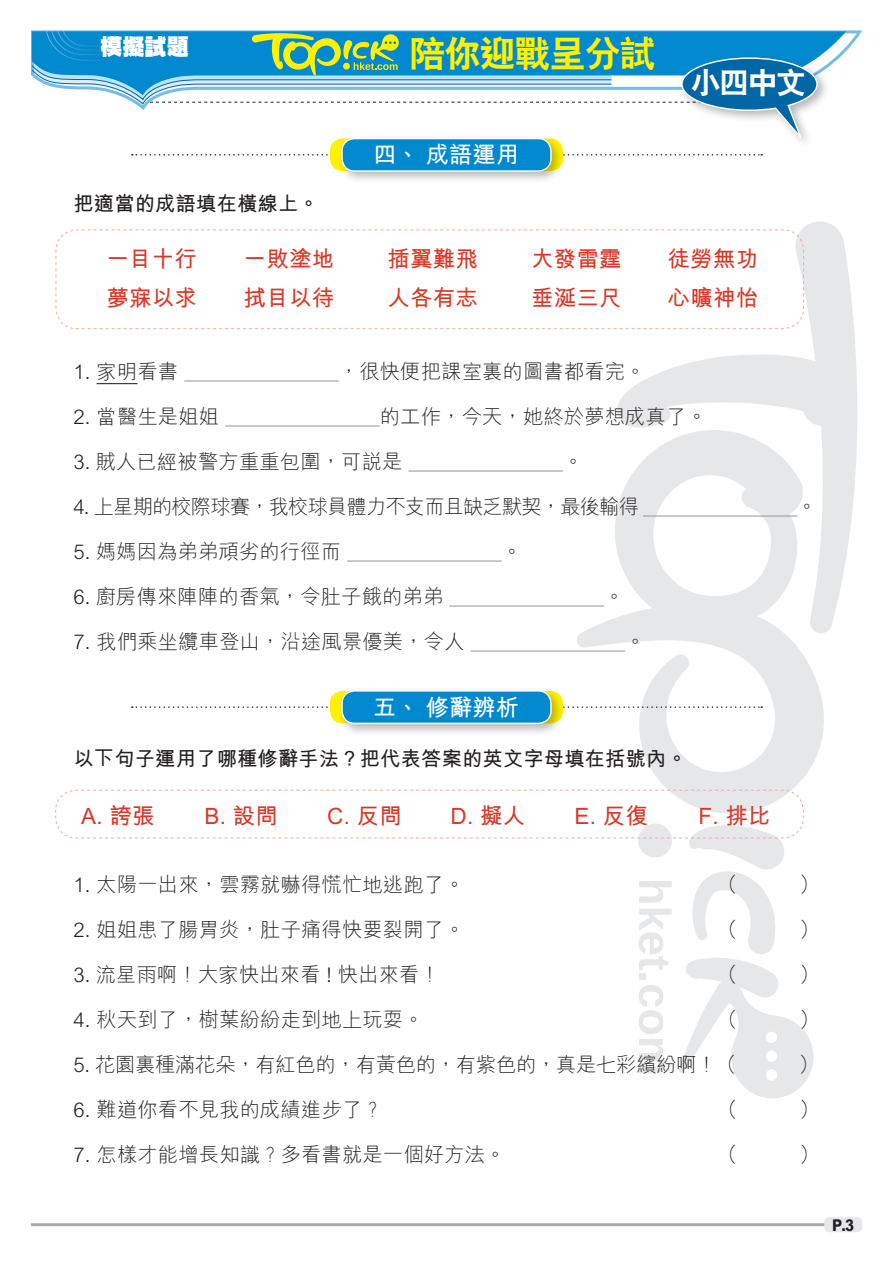
<style>
.page{position:relative;width:893px;height:1263px;background:#fff}
.page>*{position:absolute;margin:0;border:0;box-sizing:border-box;transform-origin:0 0}
.小題eq{font:36px "C Hei 2 Xbold HKSCS";letter-spacing:-.025em;color:#fff101}
.內文{font:30px "C Hei 2 Xbold HKSCS";color:#fff}
.增值題et{font:23.25px "M Hei Bold HKSCS";color:#fff}
.Ex_Text01{font:22.5px "M Hei Bold HKSCS";letter-spacing:.01em;color:#d93829}
.小題{font:22.2px "C Hei Ultra Bold HKSCS";color:#fff}
.Ex_Text01-2{font:20.25px "M Hei Light HKSCS";letter-spacing:.01em;color:#231f20}
.Ex_Questions{font:20.25px "M Hei Bold HKSCS";letter-spacing:.01em;color:#231f20}
.Ex_Text01-3{font:20.25px "M Hei Light HKSCS";letter-spacing:-.01em;color:#231f20}
.Ex_Text01-4{font:20.25px "M Hei Light HKSCS";letter-spacing:-.04em;color:#231f20}
.t1{font:16.2px "M Hei Xbold HKSCS";color:#231f20;scale:.9 1}
</style>
<div class="page">
<svg style="left:617px;top:221px;width:240px;height:411px;fill:#e6e7e9"></svg>
<svg style="left:576px;top:430px;width:249px;height:359px"></svg>
<svg style="left:818px;top:31px;width:28px;height:36px"></svg>
<div style="left:678px;top:53px;width:151px;height:97px;background:#231f20;opacity:.32"></div>
<svg style="left:31px;top:30px;width:787px;height:115px"></svg>
<hr style="left:31px;top:1223px;width:831px;height:3px;background:#a8a9ad">
<div style="left:824px;top:1217px;width:38px;height:15px;background:#e6e7e9;border-radius:4px"></div>
<svg style="left:132px;top:154px;width:630px;height:2px"></svg>
<div style="left:330px;top:139px;width:233px;height:32px;background:#fff101;border-radius:13px"></div>
<div style="left:337px;top:134px;width:227px;height:50px;background:#231f20;opacity:.32"></div>
<div style="left:342px;top:139px;width:209px;height:32px;background:#0089cf;border-radius:13px"></div>
<div style="left:341px;top:138px;width:211px;height:34px;border:1px solid #fff;border-radius:13px"></div>
<svg style="left:132px;top:706px;width:630px;height:2px"></svg>
<div style="left:330px;top:691px;width:233px;height:32px;background:#fff101;border-radius:13px"></div>
<div style="left:337px;top:686px;width:227px;height:50px;background:#231f20;opacity:.32"></div>
<div style="left:342px;top:691px;width:209px;height:32px;background:#0089cf;border-radius:13px"></div>
<div style="left:341px;top:690px;width:211px;height:34px;border:1px solid #fff;border-radius:13px"></div>
<hr style="left:97px;top:383px;width:41px;height:1px;background:#231f20">
<hr style="left:184px;top:381px;width:155px;height:1px;background:#939598">
<hr style="left:225px;top:426px;width:155px;height:1px;background:#939598">
<hr style="left:408px;top:471px;width:155px;height:1px;background:#939598">
<hr style="left:643px;top:516px;width:154px;height:1px;background:#939598">
<hr style="left:347px;top:561px;width:155px;height:1px;background:#939598">
<hr style="left:449px;top:606px;width:155px;height:1px;background:#939598">
<hr style="left:471px;top:651px;width:154px;height:1px;background:#939598">
<svg style="left:55px;top:229px;width:749px;height:100px"></svg>
<svg style="left:55px;top:789px;width:759px;height:309px"></svg>
<p class="小題" style="left:100px;top:32px;width:90px">模擬試題</p>
<p class="小題eq" style="left:409px;top:30px;width:248px">陪你迎戰呈分試</p>
<p class="Ex_Questions" style="left:73px;top:189px;width:247px">把適當的成語填在橫線上。</p>
<p class="增值題et" style="left:373px;top:138px;width:147px">四、 成語運用</p>
<p class="內文" style="left:691px;top:63px;width:117px">小四中文</p>
<p class="Ex_Text01" style="left:106px;top:242px;width:92px">一目十行</p>
<p class="Ex_Text01" style="left:244px;top:242px;width:92px">一敗塗地</p>
<p class="Ex_Text01" style="left:387px;top:242px;width:92px">插翼難飛</p>
<p class="Ex_Text01" style="left:531px;top:242px;width:92px">大發雷霆</p>
<p class="Ex_Text01" style="left:668px;top:242px;width:92px">徒勞無功</p>
<p class="Ex_Text01" style="left:106px;top:282px;width:92px">夢寐以求</p>
<p class="Ex_Text01" style="left:244px;top:282px;width:92px">拭目以待</p>
<p class="Ex_Text01" style="left:387px;top:282px;width:92px">人各有志</p>
<p class="Ex_Text01" style="left:531px;top:282px;width:92px">垂涎三尺</p>
<p class="Ex_Text01" style="left:668px;top:282px;width:92px">心曠神怡</p>
<p class="Ex_Text01-2" style="left:73px;top:357px;width:106px">1. 家明看書</p>
<p class="Ex_Text01-2" style="left:339px;top:357px;width:308px">，很快便把課室裏的圖書都看完。</p>
<p class="Ex_Text01-2" style="left:73px;top:402px;width:147px">2. 當醫生是姐姐</p>
<p class="Ex_Text01-2" style="left:380px;top:402px;width:329px">的工作，今天，她終於夢想成真了。</p>
<p class="Ex_Text01-2" style="left:73px;top:447px;width:330px">3. 賊人已經被警方重重包圍，可說是</p>
<p class="Ex_Text01-2" style="left:563px;top:447px;width:22px">。</p>
<p class="Ex_Text01-4" style="left:73px;top:492px;width:567px">4. 上星期的校際球賽，我校球員體力不支而且缺乏默契，最後輸得</p>
<p class="Ex_Text01-2" style="left:797px;top:492px;width:22px">。</p>
<p class="Ex_Text01-2" style="left:73px;top:537px;width:269px">5. 媽媽因為弟弟頑劣的行徑而</p>
<p class="Ex_Text01-2" style="left:502px;top:537px;width:22px">。</p>
<p class="Ex_Text01-2" style="left:73px;top:582px;width:371px">6. 廚房傳來陣陣的香氣，令肚子餓的弟弟</p>
<p class="Ex_Text01-2" style="left:604px;top:582px;width:22px">。</p>
<p class="Ex_Text01-2" style="left:73px;top:627px;width:393px">7. 我們乘坐纜車登山，沿途風景優美，令人</p>
<p class="Ex_Text01-2" style="left:625px;top:627px;width:22px">。</p>
<p class="增值題et" style="left:373px;top:690px;width:147px">五、 修辭辨析</p>
<p class="Ex_Questions" style="left:73px;top:744px;width:615px">以下句子運用了哪種修辭手法？把代表答案的英文字母填在括號內。</p>
<p class="Ex_Text01" style="left:81px;top:799px;width:75px">A. 誇張</p>
<p class="Ex_Text01" style="left:205px;top:799px;width:75px">B. 設問</p>
<p class="Ex_Text01" style="left:327px;top:799px;width:76px">C. 反問</p>
<p class="Ex_Text01" style="left:451px;top:799px;width:76px">D. 擬人</p>
<p class="Ex_Text01" style="left:575px;top:799px;width:75px">E. 反復</p>
<p class="Ex_Text01" style="left:698px;top:799px;width:74px">F. 排比</p>
<p class="Ex_Text01-2" style="left:73px;top:870px;width:393px">1. 太陽一出來，雲霧就嚇得慌忙地逃跑了。</p>
<p class="Ex_Text01-2" style="left:717px;top:870px;width:22px">（</p>
<p class="Ex_Text01-2" style="left:799px;top:870px;width:22px">）</p>
<p class="Ex_Text01-2" style="left:73px;top:915px;width:393px">2. 姐姐患了腸胃炎，肚子痛得快要裂開了。</p>
<p class="Ex_Text01-2" style="left:717px;top:915px;width:22px">（</p>
<p class="Ex_Text01-2" style="left:799px;top:915px;width:22px">）</p>
<p class="Ex_Text01-2" style="left:73px;top:960px;width:368px">3. 流星雨啊！大家快出來看 ! 快出來看！</p>
<p class="Ex_Text01-2" style="left:717px;top:960px;width:22px">（</p>
<p class="Ex_Text01-2" style="left:799px;top:960px;width:22px">）</p>
<p class="Ex_Text01-2" style="left:73px;top:1005px;width:352px">4. 秋天到了，樹葉紛紛走到地上玩耍。</p>
<p class="Ex_Text01-2" style="left:717px;top:1005px;width:22px">（</p>
<p class="Ex_Text01-2" style="left:799px;top:1005px;width:22px">）</p>
<p class="Ex_Text01-3" style="left:73px;top:1050px;width:665px">5. 花園裏種滿花朵，有紅色的，有黃色的，有紫色的，真是七彩繽紛啊！（</p>
<p class="Ex_Text01-2" style="left:798px;top:1050px;width:22px">）</p>
<p class="Ex_Text01-2" style="left:73px;top:1095px;width:311px">6. 難道你看不見我的成績進步了？</p>
<p class="Ex_Text01-2" style="left:717px;top:1095px;width:22px">（</p>
<p class="Ex_Text01-2" style="left:799px;top:1095px;width:22px">）</p>
<p class="Ex_Text01-2" style="left:73px;top:1140px;width:433px">7. 怎樣才能增長知識？多看書就是一個好方法。</p>
<p class="Ex_Text01-2" style="left:717px;top:1140px;width:22px">（</p>
<p class="Ex_Text01-2" style="left:799px;top:1140px;width:22px">）</p>
<p class="t1" style="left:832px;top:1214px;width:26px">P.3</p>
</div>
